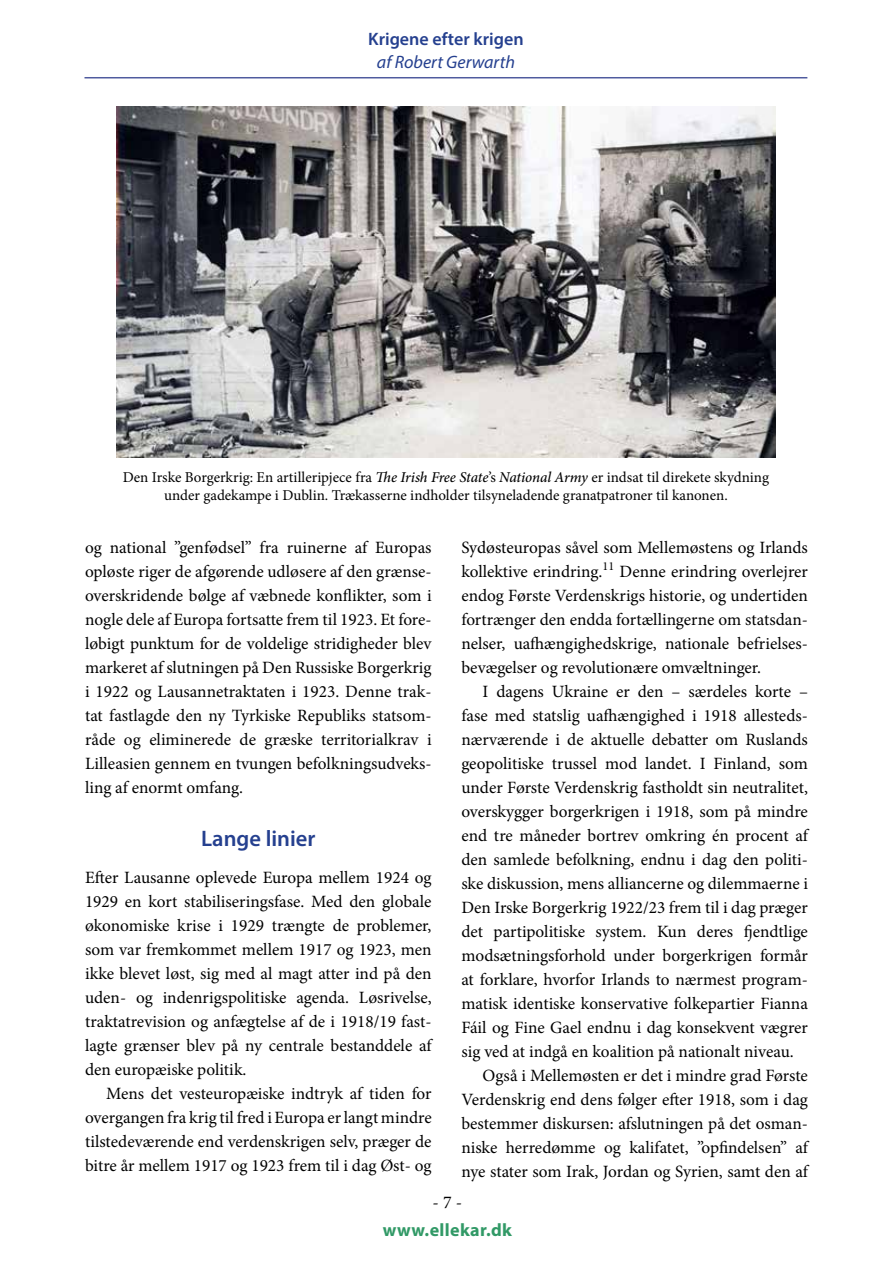
<style>
.page{position:relative;width:893px;height:1263px;background:#fff}
.page>*{position:absolute;margin:0;border:0;box-sizing:border-box;transform-origin:0 0}
.t1{font:600 22.5px "Myriad Pro";color:#25408f}
.t2{font:600 18px "Myriad Pro";color:#25408f}
.t3{font:italic 18px "Myriad Pro";color:#25408f}
.t4{font:700 18px "Myriad Pro";letter-spacing:.02em;color:#319966}
.t5{font:18px "Minion Pro";color:#000}
.t6{font:17.25px/24px "Minion Pro";color:#000;text-align:justify}
.t7{font:15px/18px "Minion Pro";color:#000;text-align:center}
.s1{font-weight:500;font-style:italic}
</style>
<div class="page">
<hr style="left:84px;top:77px;width:723px;height:1px;background:#4f5b9e">
<img style="left:116px;top:106px;width:660px;height:351px">
<p class="t2" style="left:368px;top:28px;width:157px">Krigene efter krigen</p>
<p class="t3" style="left:377px;top:51px;width:140px">af Robert Gerwarth</p>
<p class="t7" style="left:123px;top:469px;width:648px">Den Irske Borgerkrig: En artilleripjece fra <span class="s1">The Irish Free State</span>’s <span class="s1">National Army</span> er indsat til direkete skydning under gadekampe i Dublin. Trækasserne indholder tilsyneladende granatpatroner til kanonen.</p>
<p class="t6" style="left:85px;top:535px;width:348px">og national ”genfødsel” fra ruinerne af Europas opløste riger de afgørende udløsere af den grænse&shy;overskridende bølge af væbnede konflikter, som i nogle dele af Europa fortsatte frem til 1923. Et fore&shy;løbigt punktum for de voldelige stridigheder blev markeret af slutningen på Den Russiske Borgerkrig i 1922 og Lausannetraktaten i 1923. Denne trak&shy;tat fastlagde den ny Tyrkiske Republiks statsom&shy;råde og eliminerede de græske territorialkrav i Lilleasien gennem en tvungen befolkningsudveks&shy;ling af enormt omfang.</p>
<h1 class="t1" style="left:201px;top:824px;width:116px">Lange linier</h1>
<p class="t6" style="left:85px;top:866px;width:348px">Efter Lausanne oplevede Europa mellem 1924 og 1929 en kort stabiliseringsfase. Med den globale økonomiske krise i 1929 trængte de problemer, som var fremkommet mellem 1917 og 1923, men ikke blevet løst, sig med al magt atter ind på den uden- og indenrigspolitiske agenda. Løsrivelse, traktatrevision og anfægtelse af de i 1918/19 fast&shy;lagte grænser blev på ny centrale bestanddele af den europæiske politik.</p>
<p class="t6" style="left:85px;top:1082px;width:348px;text-indent:21px">Mens det vesteuropæiske indtryk af tiden for overgangen fra krig til fred i Europa er langt mindre tilstedeværende end verdenskrigen selv, præger de bitre år mellem 1917 og 1923 frem til i dag Øst- og</p>
<p class="t6" style="left:461px;top:535px;width:348px">Sydøsteuropas såvel som Mellemøstens og Irlands kollektive erindring.<sup>11</sup> Denne erindring overlejrer endog Første Verdenskrigs historie, og undertiden fortrænger den endda fortællingerne om statsdan&shy;nelser, uafhængighedskrige, nationale befrielses&shy;bevægelser og revolutionære omvæltninger.</p>
<p class="t6" style="left:483px;top:679px;width:327px">I dagens Ukraine er den – særdeles korte –</p>
<p class="t6" style="left:461px;top:703px;width:348px">fase med statslig uafhængighed i 1918 allesteds-</p>
<p class="t6" style="left:461px;top:727px;width:348px">nærværende i de aktuelle debatter om Ruslands</p>
<p class="t6" style="left:461px;top:751px;width:348px">geopolitiske trussel mod landet. I Finland, som</p>
<p class="t6" style="left:461px;top:775px;width:348px">under Første Verdenskrig fastholdt sin neutralitet,</p>
<p class="t6" style="left:461px;top:799px;width:348px">overskygger borgerkrigen i 1918, som på mindre</p>
<p class="t6" style="left:461px;top:823px;width:348px">end tre måneder bortrev omkring én procent af</p>
<p class="t6" style="left:461px;top:847px;width:348px">den samlede befolkning, endnu i dag den politi-</p>
<p class="t6" style="left:461px;top:871px;width:348px">ske diskussion, mens alliancerne og dilemmaerne i</p>
<p class="t6" style="left:461px;top:895px;width:348px">Den Irske Borgerkrig 1922/23 frem til i dag præger</p>
<p class="t6" style="left:461px;top:919px;width:348px">det partipolitiske system. Kun deres fjendtlige</p>
<p class="t6" style="left:461px;top:943px;width:348px">modsætningsforhold under borgerkrigen formår</p>
<p class="t6" style="left:461px;top:967px;width:348px">at forklare, hvorfor Irlands to nærmest program-</p>
<p class="t6" style="left:461px;top:991px;width:348px">matisk identiske konservative folkepartier Fianna</p>
<p class="t6" style="left:461px;top:1015px;width:348px">Fáil og Fine Gael endnu i dag konsekvent vægrer</p>
<p class="t6" style="left:461px;top:1039px;width:334px">sig ved at indgå en koalition på nationalt niveau.</p>
<p class="t6" style="left:483px;top:1063px;width:327px">Også i Mellemøsten er det i mindre grad Første</p>
<p class="t6" style="left:461px;top:1087px;width:348px">Verdenskrig end dens følger efter 1918, som i dag</p>
<p class="t6" style="left:461px;top:1111px;width:348px">bestemmer diskursen: afslutningen på det osman-</p>
<p class="t6" style="left:461px;top:1135px;width:348px">niske herredømme og kalifatet, ”opfindelsen” af</p>
<p class="t6" style="left:461px;top:1159px;width:348px">nye stater som Irak, Jordan og Syrien, samt den af</p>
<p class="t5" style="left:432px;top:1190px;width:31px">- 7 -</p>
<p class="t4" style="left:383px;top:1218px;width:131px">www.ellekar.dk</p>
</div>
